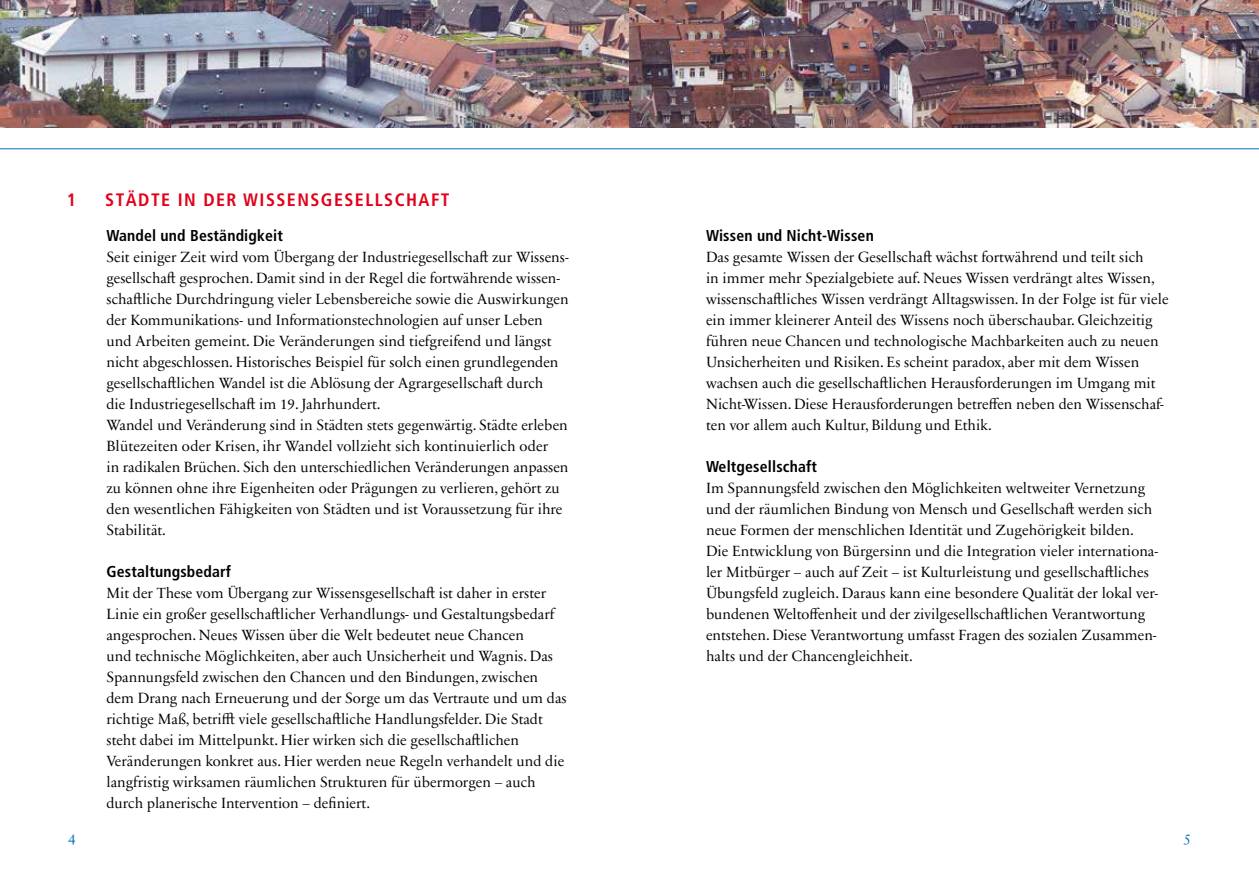
<style>
.page{position:relative;width:1259px;height:893px;background:#fff}
.page>*{position:absolute;margin:0;border:0;box-sizing:border-box;transform-origin:0 0}
.t1{font:700 condensed 18px "Frutiger";letter-spacing:.08em;color:#e2001a}
.t2{font:700 condensed 15.75px "Frutiger";letter-spacing:.01em;color:#000}
.t3{font:15px/21px "Sabon Next LT Pro Display";color:#000}
.t4{font:15px "Sabon Next LT Pro Display";color:#0070b8}
</style>
<div class="page">
<hr style="left:0;top:148px;width:1259px;height:1px;background:#0070b8">
<img style="left:0;top:0;width:1259px;height:128px">
<p class="t1" style="left:67px;top:189px;width:11px">1</p>
<p class="t1" style="left:105px;top:189px;width:346px">STÄDTE IN DER WISSENSGESELLSCHAFT</p>
<p class="t2" style="left:106px;top:227px;width:178px">Wandel und Beständigkeit</p>
<p class="t3" style="left:106px;top:246px;width:464px">Seit einiger Zeit wird vom Übergang der Industriegesellschaft zur Wissens&shy;gesellschaft gesprochen. Damit sind in der Regel die fortwährende wissen&shy;schaftliche Durchdringung vieler Lebensbereiche sowie die Auswirkungen der Kommunikations- und Informationstechnologien auf unser Leben und Arbeiten gemeint. Die Veränderungen sind tiefgreifend und längst nicht abgeschlossen. Historisches Beispiel für solch einen grundlegenden gesellschaftlichen Wandel ist die Ablösung der Agrargesellschaft durch<br>die Industriegesellschaft im 19. Jahrhundert.<br>Wandel und Veränderung sind in Städten stets gegenwärtig. Städte erleben Blütezeiten oder Krisen, ihr Wandel vollzieht sich kontinuierlich oder<br>in radikalen Brüchen. Sich den unterschiedlichen Veränderungen anpassen zu können ohne ihre Eigenheiten oder Prägungen zu verlieren, gehört zu den wesentlichen Fähigkeiten von Städten und ist Voraussetzung für ihre Stabilität.</p>
<p class="t2" style="left:106px;top:563px;width:126px">Gestaltungsbedarf</p>
<p class="t3" style="left:106px;top:582px;width:462px">Mit der These vom Übergang zur Wissensgesellschaft ist daher in erster Linie ein großer gesellschaftlicher Verhandlungs- und Gestaltungsbedarf angesprochen. Neues Wissen über die Welt bedeutet neue Chancen<br>und technische Möglichkeiten, aber auch Unsicherheit und Wagnis. Das Spannungsfeld zwischen den Chancen und den Bindungen, zwischen dem Drang nach Erneuerung und der Sorge um das Vertraute und um das richtige Maß, betrifft viele gesellschaftliche Handlungsfelder. Die Stadt steht dabei im Mittelpunkt. Hier wirken sich die gesellschaftlichen Veränderungen konkret aus. Hier werden neue Regeln verhandelt und die langfristig wirksamen räumlichen Strukturen für übermorgen – auch durch planerische Intervention – definiert.</p>
<p class="t2" style="left:706px;top:227px;width:169px">Wissen und Nicht-Wissen</p>
<p class="t3" style="left:706px;top:246px;width:464px">Das gesamte Wissen der Gesellschaft wächst fortwährend und teilt sich<br>in immer mehr Spezialgebiete auf. Neues Wissen verdrängt altes Wissen, wissenschaftliches Wissen verdrängt Alltagswissen. In der Folge ist für viele ein immer kleinerer Anteil des Wissens noch überschaubar. Gleichzeitig führen neue Chancen und technologische Machbarkeiten auch zu neuen Unsicherheiten und Risiken. Es scheint paradox, aber mit dem Wissen wachsen auch die gesellschaftlichen Herausforderungen im Umgang mit Nicht-Wissen. Diese Herausforderungen betreffen neben den Wissenschaf&shy;ten vor allem auch Kultur, Bildung und Ethik.</p>
<p class="t2" style="left:706px;top:458px;width:113px">Weltgesellschaft</p>
<p class="t3" style="left:706px;top:477px;width:454px">Im Spannungsfeld zwischen den Möglichkeiten weltweiter Vernetzung und der räumlichen Bindung von Mensch und Gesellschaft werden sich neue Formen der menschlichen Identität und Zugehörigkeit bilden.<br>Die Entwicklung von Bürgersinn und die Integration vieler internationa&shy;ler Mitbürger – auch auf Zeit – ist Kulturleistung und gesellschaftliches Übungsfeld zugleich. Daraus kann eine besondere Qualität der lokal ver&shy;bundenen Weltoffenheit und der zivilgesellschaftlichen Verantwortung entstehen. Diese Verantwortung umfasst Fragen des sozialen Zusammen&shy;halts und der Chancengleichheit.</p>
<p class="t4" style="left:68px;top:827px;width:9px">4</p>
<p class="t4" style="left:1183px;top:827px;width:9px">5</p>
</div>
